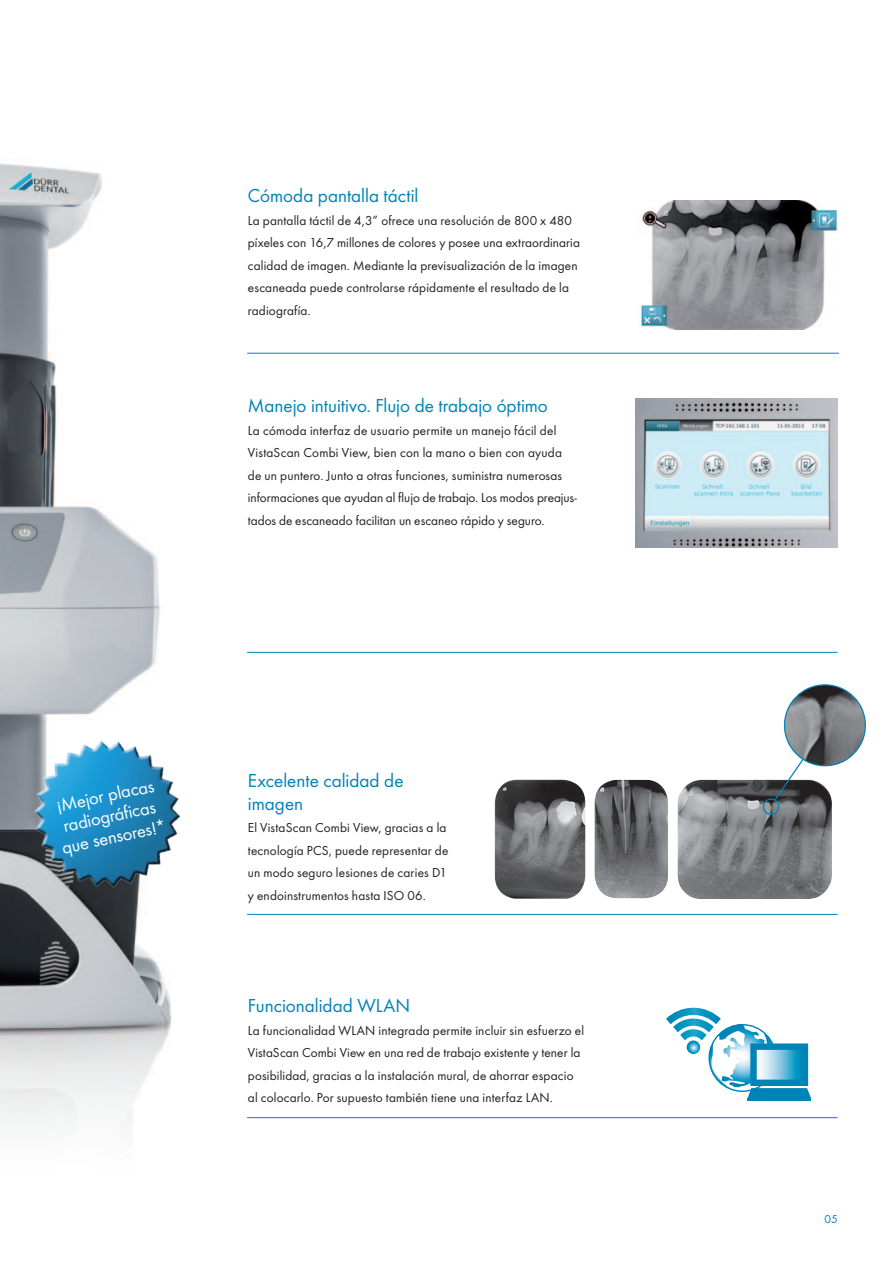
<style>
.page{position:relative;width:893px;height:1263px;background:#fff}
.page>*{position:absolute;margin:0;border:0;box-sizing:border-box;transform-origin:0 0}
.t1{font:19.5px/22.5px "Futura TOT Boo";color:#0083b6}
.t2{font:18.75px/21px "Futura TOT Boo";color:#fff;text-align:center}
.t3{font:13.5px/22.5px "Futura TOT Boo";letter-spacing:.015em;color:#231f20}
.t4{font:12px "Futura TOT Boo";color:#0083b6}
</style>
<div class="page">
<img style="left:0;top:163px;width:569px;height:965px">
<img style="left:0;top:653px;width:275px;height:328px">
<hr style="left:247px;top:1117px;width:590px;height:1px;background:#0083b6">
<hr style="left:748px;top:1098px;width:63px;height:3px;background:#0083b6">
<svg style="left:666px;top:1008px;width:145px;height:90px"></svg>
<img style="left:784px;top:685px;width:81px;height:81px;border-radius:40px">
<div style="left:784px;top:684px;width:82px;height:82px;border:1px solid #0083b6;border-radius:50%"></div>
<img style="left:495px;top:780px;width:90px;height:119px">
<img style="left:595px;top:780px;width:73px;height:118px">
<img style="left:678px;top:780px;width:154px;height:119px">
<svg style="left:773px;top:757px;width:32px;height:45px"></svg>
<div style="left:763px;top:798px;width:16px;height:17px;border:1px solid #0083b6;border-radius:50%"></div>
<img style="left:635px;top:399px;width:203px;height:148px">
<hr style="left:247px;top:652px;width:591px;height:1px;background:#0083b6">
<hr style="left:247px;top:914px;width:591px;height:1px;background:#0083b6">
<hr style="left:247px;top:353px;width:592px;height:1px;background:#0083b6">
<img style="left:640px;top:201px;width:198px;height:128px">
<h1 class="t1" style="left:248px;top:184px;width:172px">Cómoda pantalla táctil</h1>
<p class="t3" style="left:248px;top:209px;width:334px">La pantalla táctil de 4,3” ofrece una resolución de 800 x 480 píxeles con 16,7 millones de colores y posee una extraordinaria calidad de imagen. Mediante la previsualización de la imagen escaneada puede controlarse rápidamente el resultado de la radiografía.</p>
<h1 class="t1" style="left:248px;top:394px;width:301px">Manejo intuitivo. Flujo de trabajo óptimo</h1>
<p class="t3" style="left:248px;top:419px;width:331px">La cómoda interfaz de usuario permite un manejo fácil del VistaScan Combi View, bien con la mano o bien con ayuda de un puntero. Junto a otras funciones, suministra numerosas informaciones que ayudan al flujo de trabajo. Los modos preajus&shy;tados de escaneado facilitan un escaneo rápido y seguro.</p>
<h2 class="t2" style="left:51px;top:796px;width:107px;rotate:-12deg">¡Mejor placas radiográficas que sensores!*</h2>
<h1 class="t1" style="left:248px;top:769px;width:157px">Excelente calidad de imagen</h1>
<p class="t3" style="left:248px;top:816px;width:202px">El VistaScan Combi View, gracias a la tecnología PCS, puede representar de un modo seguro lesiones de caries D1 y endoinstrumentos hasta ISO 06.</p>
<h1 class="t1" style="left:248px;top:994px;width:161px">Funcionalidad WLAN</h1>
<p class="t3" style="left:248px;top:1019px;width:338px">La funcionalidad WLAN integrada permite incluir sin esfuerzo el VistaScan Combi View en una red de trabajo existente y tener la posibilidad, gracias a la instalación mural, de ahorrar espacio al colocarlo. Por supuesto también tiene una interfaz LAN .</p>
<p class="t4" style="left:824px;top:1212px;width:15px">05</p>
</div>
